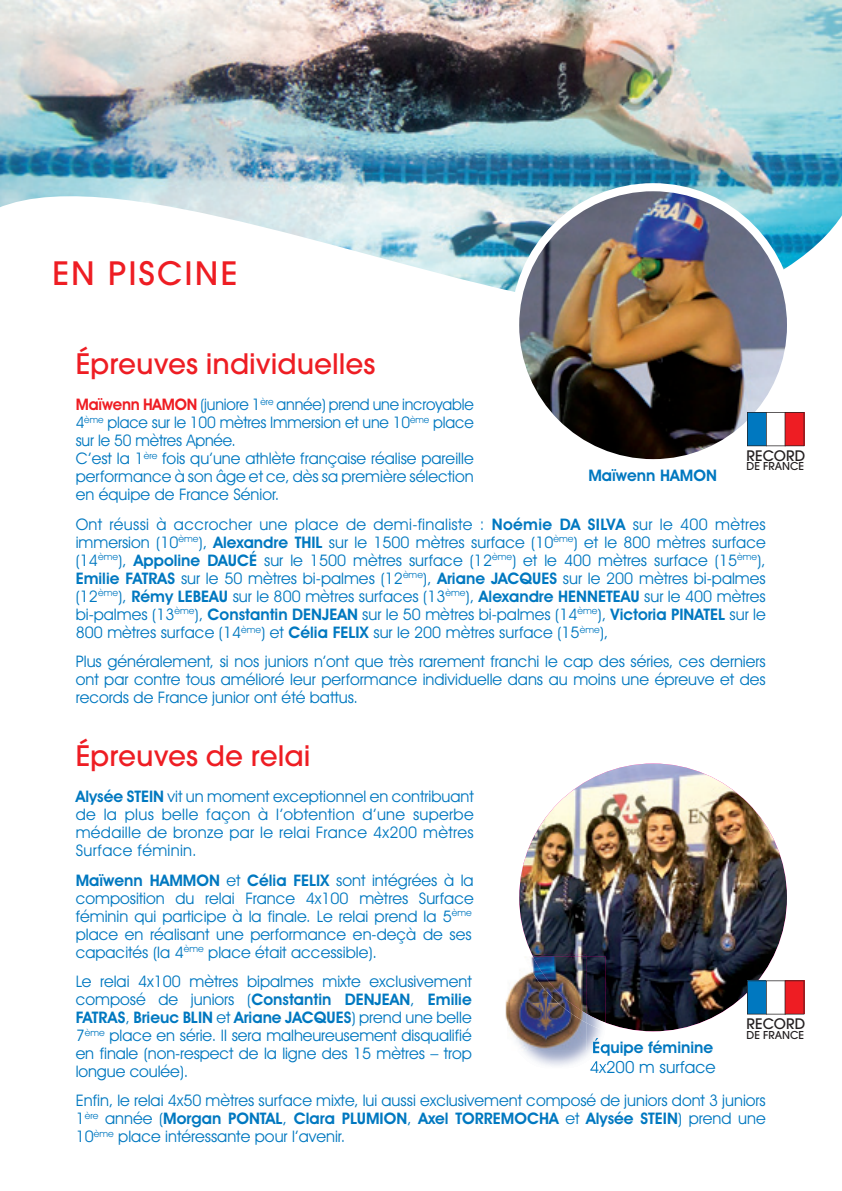
<style>
.page{position:relative;width:842px;height:1191px;background:#fff}
.page>*{position:absolute;margin:0;border:0;box-sizing:border-box;transform-origin:0 0}
.t1{font:500 32px "Avant Garde";letter-spacing:.07em;color:#ee1d23}
.t2{font:500 28px "Avant Garde";color:#ee1d23}
.t3{font:16.8px "Avant Garde IT Cby BT";color:#0078c0}
.t4{font:16px/18px "Avant Garde IT Cby BT";color:#0078c0;text-align:justify}
.t5{font:600 16px "Avant Garde IT Cby BT";color:#0078c0}
.t6{font:500 14.4px "Avant Garde";color:#231f20}
.t7{font:500 10.8px "Avant Garde";color:#231f20}
.s1{font-weight:600;color:#ee1d23}
.s2{font-weight:600}
</style>
<div class="page">
<img style="left:0;top:0;width:842px;height:149px">
<svg style="left:0;top:149px;width:842px;height:298px"></svg>
<img style="left:511px;top:183px;width:284px;height:277px">
<svg style="left:747px;top:412px;width:57px;height:34px"></svg>
<img style="left:519px;top:763px;width:276px;height:269px">
<img style="left:587px;top:956px;width:18px;height:57px">
<img style="left:587px;top:1013px;width:18px;height:18px">
<img style="left:593px;top:1038px;width:12px;height:16px">
<img style="left:591px;top:1061px;width:14px;height:7px">
<img style="left:505px;top:1002px;width:2px;height:19px">
<img style="left:533px;top:955px;width:54px;height:48px">
<img style="left:507px;top:956px;width:40px;height:94px">
<svg style="left:547px;top:992px;width:11px;height:11px"></svg>
<img style="left:547px;top:1003px;width:40px;height:47px">
<svg style="left:747px;top:980px;width:57px;height:34px"></svg>
<h1 class="t1" style="left:52px;top:253px;width:186px">EN PISCINE</h1>
<h2 class="t2" style="left:76px;top:347px;width:301px">Épreuves individuelles</h2>
<p class="t4" style="left:76px;top:395px;width:400px;text-align:left"><span class="s1">Maïwenn HAMON</span> (juniore 1<sup>ère</sup> année) prend une incroyable 4<sup>ème</sup> place sur le 100 mètres Immersion et une 10<sup>ème</sup> place sur le 50 mètres Apnée.<br>C’est la 1<sup>ère</sup> fois qu’une athlète française réalise pareille performance à son âge et ce, dès sa première sélection en équipe de France Sénior.</p>
<p class="t4" style="left:76px;top:515px;width:692px">Ont réussi à accrocher une place de demi-finaliste : <span class="s2">Noémie DA SILVA</span> sur le 400 mètres immersion (10<sup>ème</sup>), <span class="s2">Alexandre THIL</span> sur le 1500 mètres surface (10<sup>ème</sup>) et le 800 mètres surface (14<sup>ème</sup>), <span class="s2">Appoline DAUCÉ</span> sur le 1500 mètres surface (12<sup>ème</sup>) et le 400 mètres surface (15<sup>ème</sup>), <span class="s2">Emilie FATRAS</span> sur le 50 mètres bi-palmes (12<sup>ème</sup>), <span class="s2">Ariane JACQUES</span> sur le 200 mètres bi-palmes (12<sup>ème</sup>), <span class="s2">Rémy LEBEAU</span> sur le 800 mètres surfaces (13<sup>ème</sup>), <span class="s2">Alexandre HENNETEAU</span> sur le 400 mètres bi-palmes (13<sup>ème</sup>), <span class="s2">Constantin DENJEAN</span> sur le 50 mètres bi-palmes (14<sup>ème</sup>), <span class="s2">Victoria PINATEL</span> sur le 800 mètres surface (14<sup>ème</sup>) et <span class="s2">Célia FELIX</span> sur le 200 mètres surface (15<sup>ème</sup>),</p>
<p class="t4" style="left:76px;top:652px;width:691px">Plus généralement, si nos juniors n’ont que très rarement franchi le cap des séries, ces derniers ont par contre tous amélioré leur performance individuelle dans au moins une épreuve et des records de France junior ont été battus.</p>
<h2 class="t2" style="left:76px;top:738px;width:236px">Épreuves de relai</h2>
<p class="t4" style="left:76px;top:787px;width:399px"><span class="s2">Alysée STEIN</span> vit un moment exceptionnel en contribuant de la plus belle façon à l’obtention d’une superbe médaille de bronze par le relai France 4x200 mètres Surface féminin.</p>
<p class="t4" style="left:76px;top:870px;width:400px;text-align:left"><span class="s2">Maïwenn HAMMON</span> et <span class="s2">Célia FELIX</span> sont intégrées à la composition du relai France 4x100 mètres Surface féminin qui participe à la finale. Le relai prend la 5<sup>ème </sup>place en réalisant une performance en-deçà de ses capacités (la 4<sup>ème</sup> place était accessible).</p>
<p class="t4" style="left:76px;top:972px;width:398px">Le relai 4x100 mètres bipalmes mixte exclusivement composé de juniors (<span class="s2">Constantin DENJEAN</span>, <span class="s2">Emilie FATRAS</span>, <span class="s2">Brieuc BLIN</span> et <span class="s2">Ariane JACQUES</span>) prend une belle 7<sup>ème</sup> place en série. Il sera malheureusement disqualifié en finale (non-respect de la ligne des 15 mètres – trop longue coulée).</p>
<p class="t4" style="left:76px;top:1091px;width:692px">Enfin, le relai 4x50 mètres surface mixte, lui aussi exclusivement composé de juniors dont 3 juniors 1<sup>ère</sup> année (<span class="s2">Morgan PONTAL</span>, <span class="s2">Clara PLUMION</span>, <span class="s2">Axel TORREMOCHA</span> et <span class="s2">Alysée STEIN</span>) prend une 10<sup>ème</sup> place intéressante pour l’avenir.</p>
<p class="t6" style="left:747px;top:446px;width:60px">RECORD</p>
<p class="t7" style="left:747px;top:460px;width:59px">DE FRANCE</p>
<p class="t5" style="left:588px;top:465px;width:130px">Maïwenn HAMON</p>
<p class="t6" style="left:747px;top:1015px;width:60px">RECORD</p>
<p class="t7" style="left:747px;top:1028px;width:59px">DE FRANCE</p>
<p class="t5" style="left:592px;top:1037px;width:123px">Équipe féminine</p>
<p class="t3" style="left:590px;top:1057px;width:127px">4x200 m surface</p>
</div>
